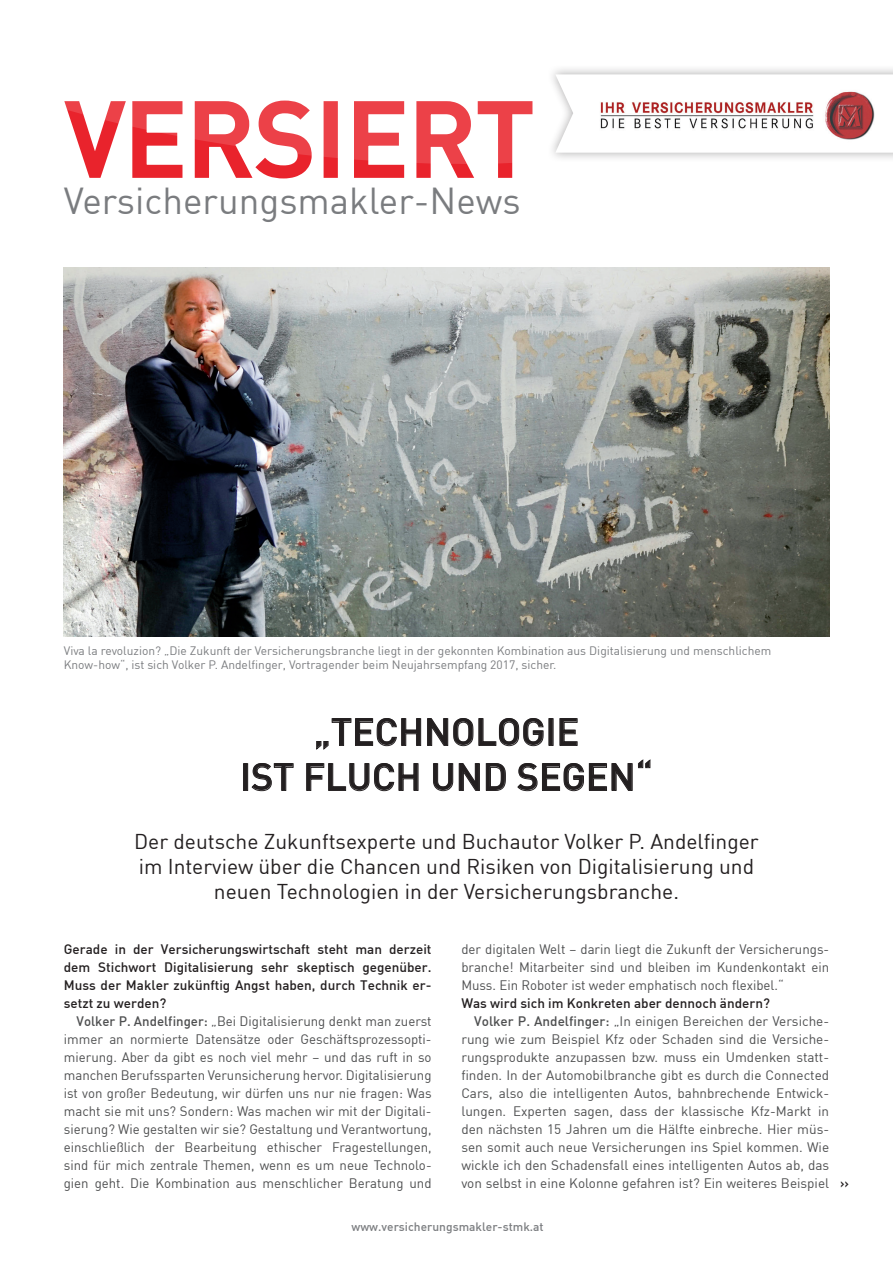
<style>
.page{position:relative;width:893px;height:1263px;background:#fff}
.page>*{position:absolute;margin:0;border:0;box-sizing:border-box;transform-origin:0 0}
.t1{font:500 103.5px "DIN";color:#e9232c}
.t2{font:500 37.5px/45px "DIN";color:#231f20;text-align:center}
.t3{font:36.75px "DIN";color:#7a7c7f}
.t4{font:21px/25.2px "DIN";color:#231f20;text-align:center}
.t5{font:13.5px/18px "DIN";color:#4e4f50;text-align:justify}
.t6{font:500 13.5px/18px "DIN";color:#231f20;text-align:justify}
.t7{font:12px/14.4px "DIN";color:#7a7c7f}
.t8{font:500 12px "DIN";color:#7c7e81}
.s1{font-weight:500}
</style>
<div class="page">
<svg style="left:64px;top:100px;width:469px;height:78px"></svg>
<img style="left:64px;top:268px;width:765px;height:369px">
<svg style="left:316px;top:718px;width:105px;height:32px"></svg>
<svg style="left:427px;top:718px;width:117px;height:28px"></svg>
<svg style="left:559px;top:718px;width:19px;height:28px"></svg>
<div style="left:243px;top:763px;width:5px;height:28px;border:1px solid #231f20"></div>
<svg style="left:251px;top:763px;width:43px;height:28px"></svg>
<svg style="left:306px;top:763px;width:113px;height:28px"></svg>
<svg style="left:433px;top:763px;width:47px;height:28px"></svg>
<svg style="left:486px;top:763px;width:20px;height:28px"></svg>
<svg style="left:517px;top:759px;width:134px;height:32px"></svg>
<div style="left:547px;top:65px;width:346px;height:97px;background:#231f20;opacity:.35"></div>
<svg style="left:555px;top:74px;width:338px;height:79px"></svg>
<img style="left:589px;top:82px;width:295px;height:64px">
<h1 class="t1" style="left:66px;top:73px;width:470px">Versiert</h1>
<h3 class="t3" style="left:64px;top:178px;width:458px">Versicherungsmakler-News</h3>
<p class="t7" style="left:64px;top:643px;width:709px">Viva la revoluzion? „Die Zukunft der Versicherungsbranche liegt in der gekonnten Kombination aus Digitalisierung und menschlichem<br>Know-how“, ist sich Volker P. Andelfinger, Vortragender beim Neujahrsempfang 2017, sicher.</p>
<h2 class="t2" style="left:240px;top:708px;width:414px">„technologie<br>ist fluch und segen“</h2>
<h3 class="t4" style="left:134px;top:828px;width:626px">Der deutsche Zukunftsexperte und Buchautor Volker P. Andelfinger im Interview über die Chancen und Risiken von Digitalisierung und neuen Technologien in der Versicherungsbranche.</h3>
<p class="t5" style="left:461px;top:940px;width:369px">der digitalen Welt – darin liegt die Zukunft der Versicherungs&shy;branche! Mitarbeiter sind und bleiben im Kundenkontakt ein Muss. Ein Roboter ist weder emphatisch noch flexibel.“</p>
<p class="t6" style="left:461px;top:994px;width:310px">Was wird sich im Konkreten aber dennoch ändern?</p>
<p class="t5" style="left:474px;top:1012px;width:357px"><span class="s1">Volker P. Andelfinger:</span> „In einigen Bereichen der Versiche-</p>
<p class="t5" style="left:461px;top:1030px;width:369px">rung wie zum Beispiel Kfz oder Schaden sind die Versiche-</p>
<p class="t5" style="left:461px;top:1048px;width:369px">rungsprodukte anzupassen bzw. muss ein Umdenken statt-</p>
<p class="t5" style="left:461px;top:1066px;width:369px">finden. In der Automobilbranche gibt es durch die Connected</p>
<p class="t5" style="left:461px;top:1084px;width:369px">Cars, also die intelligenten Autos, bahnbrechende Entwick-</p>
<p class="t5" style="left:461px;top:1102px;width:369px">lungen. Experten sagen, dass der klassische Kfz-Markt in</p>
<p class="t5" style="left:461px;top:1120px;width:369px">den nächsten 15 Jahren um die Hälfte einbreche. Hier müs-</p>
<p class="t5" style="left:461px;top:1138px;width:369px">sen somit auch neue Versicherungen ins Spiel kommen. Wie</p>
<p class="t5" style="left:461px;top:1156px;width:369px">wickle ich den Schadensfall eines intelligenten Autos ab, das</p>
<p class="t5" style="left:461px;top:1174px;width:369px">von selbst in eine Kolonne gefahren ist? Ein weiteres Beispiel</p>
<p class="t8" style="left:351px;top:1219px;width:194px">www.versicherungsmakler-stmk.at</p>
<p class="t6" style="left:64px;top:940px;width:369px">Gerade in der Versicherungswirtschaft steht man derzeit dem Stichwort Digitalisierung sehr skeptisch gegenüber.<br>Muss der Makler zukünftig Angst haben, durch Technik er&shy;setzt zu werden?</p>
<p class="t5" style="left:64px;top:1012px;width:369px;text-indent:13px"><span class="s1">Volker P. Andelfinger:</span> „Bei Digitalisierung denkt man zuerst immer an normierte Datensätze oder Geschäftsprozessopti&shy;mierung. Aber da gibt es noch viel mehr – und das ruft in so manchen Berufssparten Verunsicherung hervor. Digitalisierung ist von großer Bedeutung, wir dürfen uns nur nie fragen: Was macht sie mit uns? Sondern: Was machen wir mit der Digitali&shy;sierung? Wie gestalten wir sie? Gestaltung und Verantwortung, einschließlich der Bearbeitung ethischer Fragestellungen, sind für mich zentrale Themen, wenn es um neue Technolo&shy;gien geht. Die Kombination aus menschlicher Beratung und</p>
<p class="t6" style="left:840px;top:1174px;width:11px">››</p>
</div>
